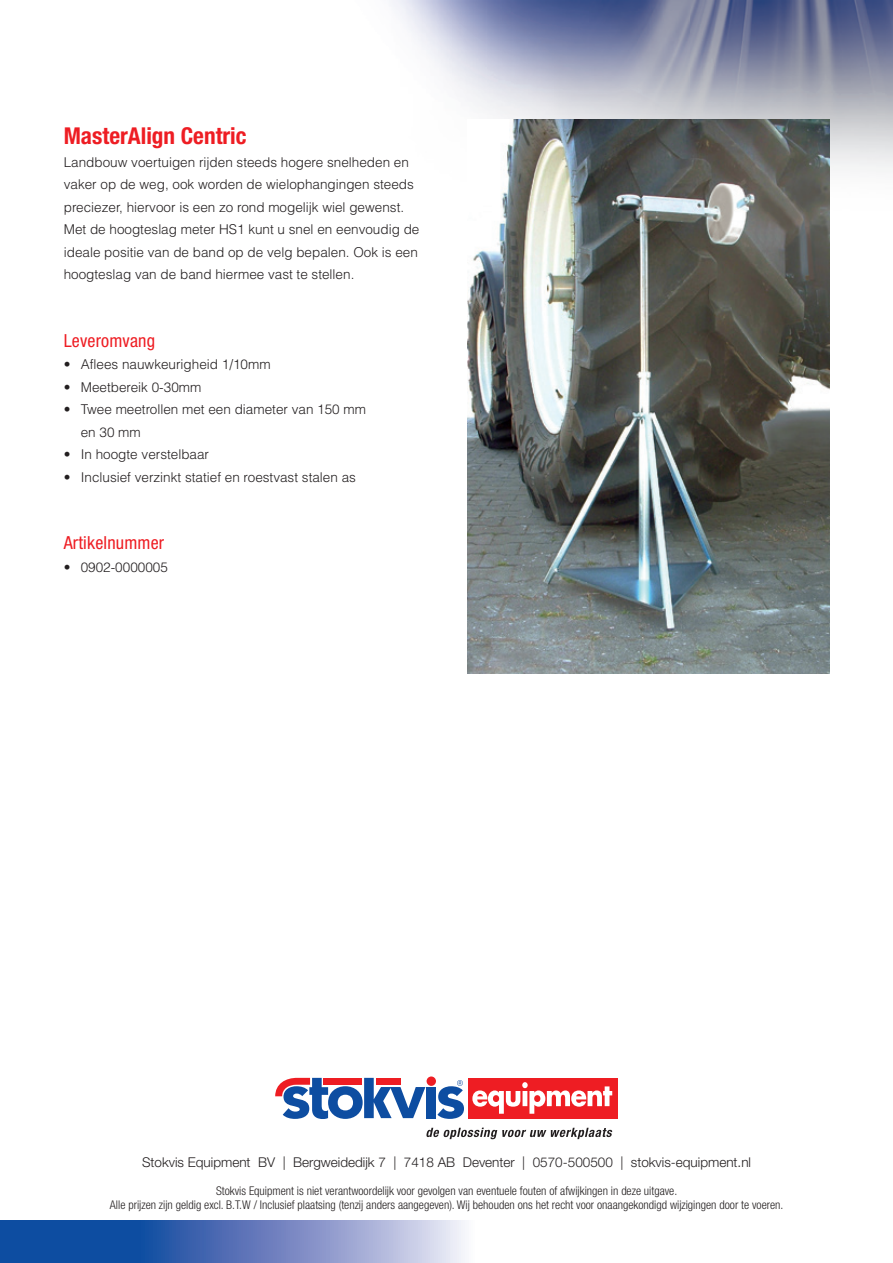
<style>
.page{position:relative;width:893px;height:1263px;background:#fff}
.page>*{position:absolute;margin:0;border:0;box-sizing:border-box;transform-origin:0 0}
.t1{font:700 condensed 23.25px "Helvetica Neue LT Std";color:#ee1d23}
.t2{font:condensed 18px "Helvetica Neue LT Std";letter-spacing:.01em;color:#ee1d23}
.t3{font:300 13.5px/22.5px "Helvetica LT Std";color:#231f20}
.t4{font:300 13.5px "Helvetica Neue LT Std";color:#231f20}
.t5{font:300 condensed 12px/13.5px "Helvetica Neue LT Std";color:#231f20;text-align:center}
</style>
<div class="page">
<img style="left:391px;top:0;width:502px;height:229px">
<div style="left:426px;top:1087px;width:10px;height:31px;background:#0d4da1"></div>
<svg style="left:437px;top:1080px;width:27px;height:39px"></svg>
<div style="left:427px;top:1076px;width:9px;height:10px;background:#ee1d23;border-radius:50%"></div>
<svg style="left:275px;top:1078px;width:150px;height:41px"></svg>
<div style="left:468px;top:1078px;width:150px;height:40px;background:#ee1d23"></div>
<svg style="left:472px;top:1082px;width:140px;height:32px"></svg>
<svg style="left:426px;top:1128px;width:186px;height:11px"></svg>
<svg style="left:0;top:1220px;width:465px;height:43px;background:#5e7ebc"></svg>
<img style="left:468px;top:119px;width:361px;height:555px">
<h1 class="t1" style="left:64px;top:122px;width:184px">MasterAlign Centric</h1>
<p class="t3" style="left:64px;top:150px;width:357px">Landbouw voertuigen rijden steeds hogere snelheden en vaker op de weg, ook worden de wielophangingen steeds preciezer, hiervoor is een zo rond mogelijk wiel gewenst.<br>Met de hoogteslag meter HS1 kunt u snel en eenvoudig de ideale positie van de band op de velg bepalen. Ook is een hoogteslag van de band hiermee vast te stellen.</p>
<h2 class="t2" style="left:64px;top:330px;width:93px">Leveromvang</h2>
<p class="t3" style="left:64px;top:353px;width:208px">• Aflees nauwkeurigheid 1/10mm</p>
<p class="t3" style="left:64px;top:375px;width:139px">• Meetbereik 0-30mm</p>
<p class="t3" style="left:81px;top:398px;width:287px;text-indent:-17px">• Twee meetrollen met een diameter van 150 mm en 30 mm</p>
<p class="t3" style="left:64px;top:443px;width:147px">• In hoogte verstelbaar</p>
<p class="t3" style="left:64px;top:465px;width:294px">• Inclusief verzinkt statief en roestvast stalen as</p>
<h2 class="t2" style="left:64px;top:532px;width:102px">Artikelnummer</h2>
<p class="t3" style="left:64px;top:555px;width:106px">• 0902-0000005</p>
<p class="t4" style="left:142px;top:1154px;width:610px">Stokvis Equipment BV | Bergweidedijk 7 | 7418 AB Deventer | 0570-500500 | stokvis-equipment.nl</p>
<p class="t5" style="left:110px;top:1184px;width:675px">Stokvis Equipment is niet verantwoordelijk voor gevolgen van eventuele fouten of afwijkingen in deze uitgave.<br>Alle prijzen zijn geldig excl. B.T.W / Inclusief plaatsing (tenzij anders aangegeven). Wij behouden ons het recht voor onaangekondigd wijzigingen door te voeren.</p>
</div>
